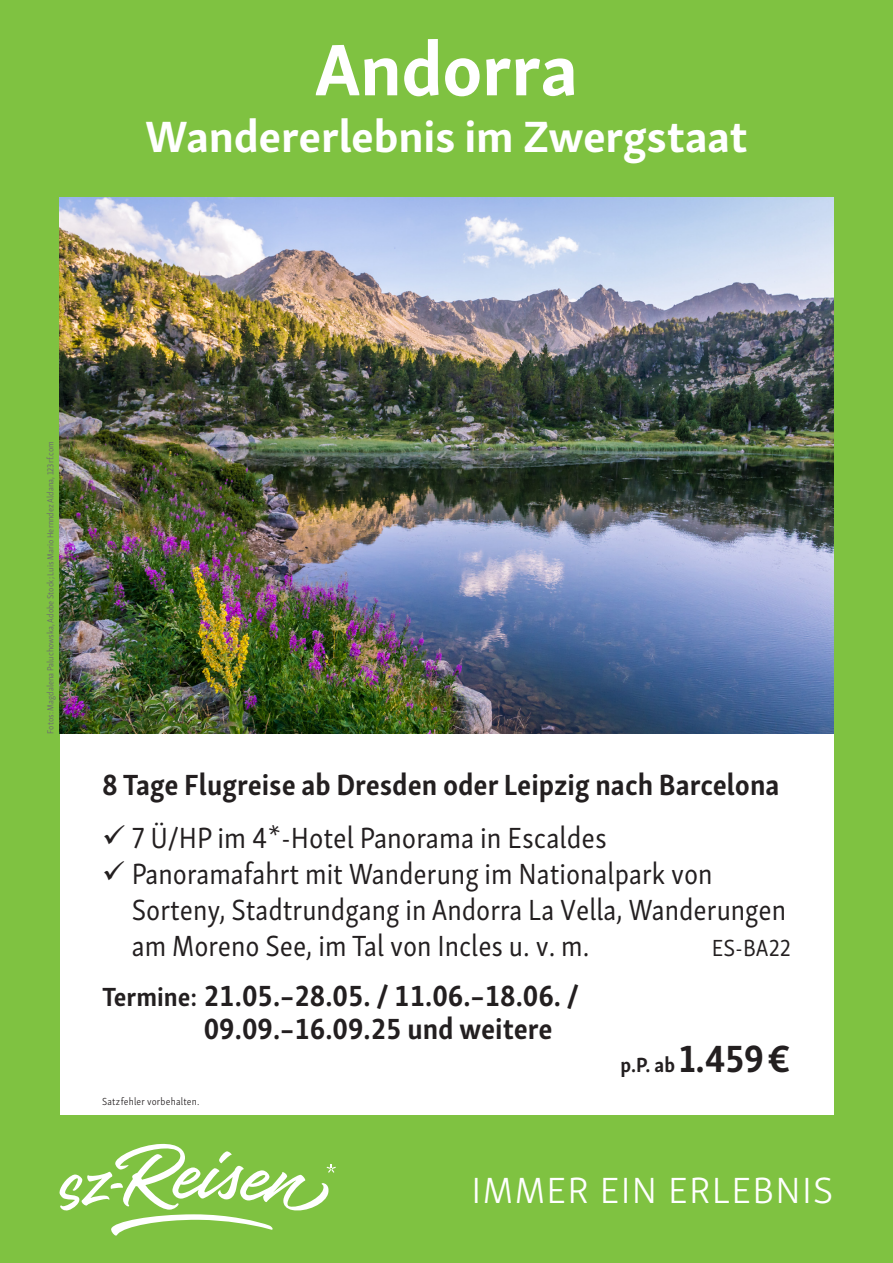
<style>
.page{position:relative;width:893px;height:1263px;background:#7fc241}
.page>*{position:absolute;margin:0;border:0;box-sizing:border-box;transform-origin:0 0}
.t1{font:700 75px "Skolar Sans Latn";letter-spacing:-.01em;color:#fff}
.t2{font:700 45px "Skolar Sans Latn";letter-spacing:-.005em;color:#fff}
.t3{font:300 37.5px "Skolar Sans Latn";letter-spacing:.035em;color:#fff}
.t4{font:30px/36px "Skolar Sans Latn Cn";color:#231f20}
.t5{font:700 30px/33px "Skolar Sans Latn Cn";color:#231f20}
.t6{font:24px "Skolar Sans Latn Cn";color:#231f20}
.t7{font:700 21px "Skolar Sans Latn Cn";color:#231f20}
.t8{font:300 10.5px "Skolar Sans Latn Cn";letter-spacing:.02em;color:#231f20}
.t9{font:9px "Skolar Sans Latn Cn";color:#6c6d70}
.s1{font-size:27px}
.s2{font-size:39px}
</style>
<div class="page">
<div style="left:60px;top:723px;width:773px;height:391px;background:#fff"></div>
<img style="left:60px;top:198px;width:773px;height:535px">
<svg style="left:60px;top:1144px;width:276px;height:91px"></svg>
<h1 class="t1" style="left:315px;top:9px;width:265px">Andorra</h1>
<h2 class="t2" style="left:145px;top:100px;width:604px">Wandererlebnis im Zwergstaat</h2>
<p class="t9" style="left:44px;top:733px;width:294px;rotate:-90deg">Fotos: Magdalena Paluchowska, Adobe Stock; Luis Mario Hernndez Aldana, 123rf.com</p>
<p class="t5" style="left:102px;top:765px;width:679px">8 Tage Flugreise ab Dresden oder Leipzig nach Barcelona</p>
<p class="t4" style="left:132px;top:817px;width:656px">7 Ü/HP im 4*-Hotel Panorama in Escaldes<br>Panoramafahrt mit Wanderung im Nationalpark von Sorteny, Stadtrundgang in Andorra La Vella, Wanderungen am Moreno See, im Tal von Incles u. v. m.</p>
<p class="t6" style="left:712px;top:929px;width:81px">ES-BA22</p>
<p class="t5" style="left:204px;top:976px;width:377px;text-indent:-102px"><span class="s1">Termine:</span> 21.05.–28.05. / 11.06.–18.06. /<br>09.09.–16.09.25 und weitere</p>
<p class="t8" style="left:102px;top:1093px;width:99px">Satzfehler vorbehalten.</p>
<p class="t7" style="left:620px;top:1047px;width:172px">p.P. ab <span class="s2">1.459 €</span></p>
<p class="t3" style="left:472px;top:1162px;width:363px">IMMER EIN ERLEBNIS</p>
</div>
